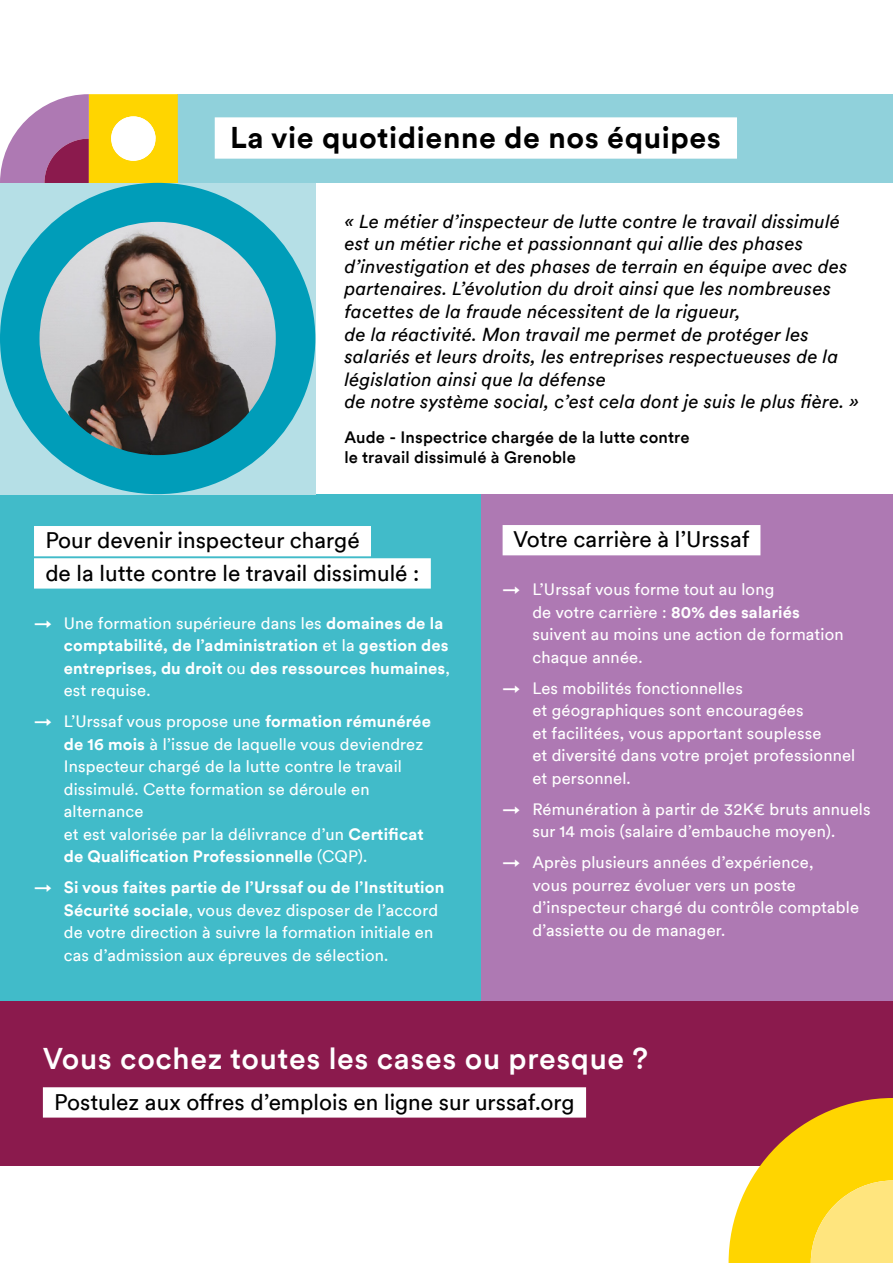
<style>
.page{position:relative;width:893px;height:1263px;background:#fff}
.page>*{position:absolute;margin:0;border:0;box-sizing:border-box;transform-origin:0 0}
.t1{font:500 30px "Circular";letter-spacing:.02em;color:#fff}
.TItre_H1_Page_1{font:700 30px "Circular";letter-spacing:.02em;color:#000}
.t2{font:22.5px/32.2px "Circular";color:#000}
.t3{font:italic 18.75px/22.5px "Circular";letter-spacing:.01em;color:#000}
.t4{font:16.5px/22.5px "Circular";letter-spacing:.01em;color:#fff}
.t5{font:700 16.5px/22.5px "Circular";letter-spacing:.01em;color:#fff}
.t6{font:500 16.5px/19.8px "Circular";letter-spacing:.01em;color:#000}
.s1{font-weight:500}
.s2{font-weight:400}
.s3{font-weight:700}
</style>
<div class="page">
<div style="left:178px;top:94px;width:715px;height:89px;background:#90d1db"></div>
<svg style="left:0;top:94px;width:178px;height:89px"></svg>
<div style="left:111px;top:116px;width:45px;height:45px;background:#fff;border-radius:50%"></div>
<div style="left:215px;top:117px;width:522px;height:42px;background:#fff"></div>
<div style="left:480px;top:494px;width:413px;height:507px;background:#ae79b3"></div>
<div style="left:0;top:494px;width:480px;height:568px;background:#41bbc9"></div>
<div style="left:34px;top:526px;width:337px;height:30px;background:#fff"></div>
<div style="left:34px;top:558px;width:397px;height:31px;background:#fff"></div>
<div style="left:503px;top:525px;width:257px;height:30px;background:#fff"></div>
<div style="left:0;top:1001px;width:893px;height:165px;background:#8b1a4d"></div>
<svg style="left:729px;top:1098px;width:164px;height:165px"></svg>
<svg style="left:0;top:183px;width:315px;height:311px;fill:#009db9"></svg>
<img style="left:40px;top:222px;width:236px;height:233px">
<div style="left:43px;top:1087px;width:543px;height:30px;background:#fff"></div>
<h1 class="TItre_H1_Page_1" style="left:230px;top:117px;width:492px">La vie quotidienne de nos équipes</h1>
<p class="t3" style="left:344px;top:209px;width:516px">« Le métier d’inspecteur de lutte contre le travail dissimulé est un métier riche et passionnant qui allie des phases d’investigation et des phases de terrain en équipe avec des partenaires. L’évolution du droit ainsi que les nombreuses facettes de la fraude nécessitent de la rigueur,<br>de la réactivité. Mon travail me permet de protéger les salariés et leurs droits, les entreprises respectueuses de la législation ainsi que la défense<br>de notre système social, c’est cela dont je suis le plus fière. »</p>
<p class="t6" style="left:344px;top:427px;width:347px">Aude - Inspectrice chargée de la lutte contre le travail dissimulé à Grenoble</p>
<p class="t2" style="left:45px;top:523px;width:376px">Pour devenir inspecteur chargé<br>de la lutte contre le travail dissimulé :</p>
<p class="t5" style="left:64px;top:611px;width:388px;text-indent:-30px"><span class="s1">→</span> <span class="s2">Une formation supérieure dans les</span> domaines de la comptabilité, de l’administration <span class="s2">et la</span> gestion des entreprises, du droit <span class="s2">ou</span> des ressources humaines<span class="s2">, est requise.</span></p>
<p class="t4" style="left:64px;top:709px;width:369px;text-indent:-30px"><span class="s1">→</span> L’Urssaf vous propose une <span class="s3">formation rémunérée de 16 mois</span> à l’issue de laquelle vous deviendrez Inspecteur chargé de la lutte contre le travail dissimulé. Cette formation se déroule en alternance<br>et est valorisée par la délivrance d’un <span class="s3">Certificat de Qualification Professionnelle</span> (CQP).</p>
<p class="t4" style="left:64px;top:875px;width:382px;text-indent:-30px"><span class="s1">→</span> <span class="s3">Si vous faites partie de l’Urssaf ou de l’Institution Sécurité sociale</span>, vous devez disposer de l’accord de votre direction à suivre la formation initiale en cas d’admission aux épreuves de sélection.</p>
<p class="t2" style="left:513px;top:522px;width:238px">Votre carrière à l’Urssaf</p>
<p class="t4" style="left:532px;top:578px;width:313px;text-indent:-30px"><span class="s1">→</span> L’Urssaf vous forme tout au long<br>de votre carrière : <span class="s3">80% des salariés </span>suivent au moins une action de formation chaque année.</p>
<p class="t4" style="left:532px;top:676px;width:324px;text-indent:-30px"><span class="s1">→</span> Les mobilités fonctionnelles<br>et géographiques sont encouragées<br>et facilitées, vous apportant souplesse<br>et diversité dans votre projet professionnel et personnel.</p>
<p class="t4" style="left:503px;top:797px;width:369px;text-align:center"><span class="s1">→</span> Rémunération à partir de 32K€ bruts annuels sur 14 mois (salaire d’embauche moyen).</p>
<p class="t4" style="left:532px;top:851px;width:328px;text-indent:-30px"><span class="s1">→</span> Après plusieurs années d’expérience,<br>vous pourrez évoluer vers un poste d’inspecteur chargé du contrôle comptable d’assiette ou de manager.</p>
<p class="t1" style="left:43px;top:1038px;width:607px">Vous cochez toutes les cases ou presque ?</p>
<p class="t2" style="left:54px;top:1085px;width:522px">Postulez aux offres d’emplois en ligne sur urssaf.org</p>
</div>
